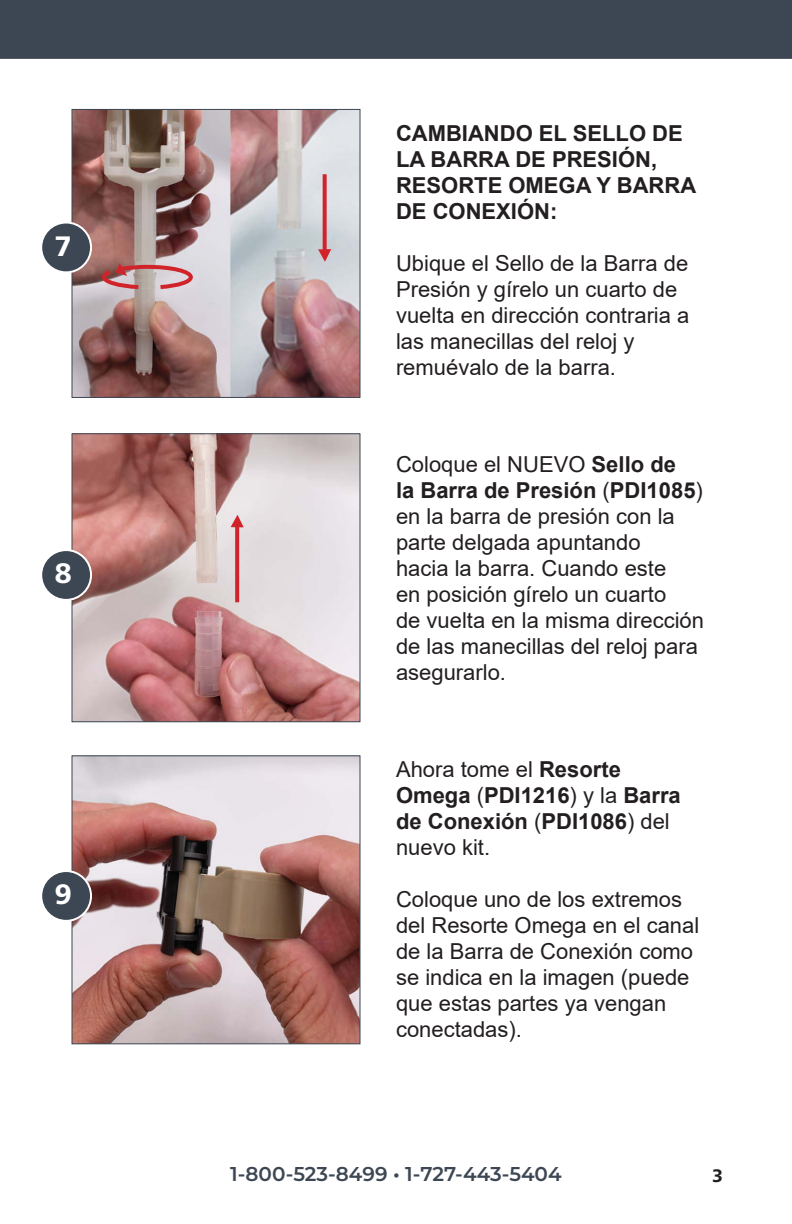
<style>
.page{position:relative;width:792px;height:1224px;background:#fff}
.page>*{position:absolute;margin:0;border:0;box-sizing:border-box;transform-origin:0 0}
.t1{font:800 28px "Frutiger Neue LT Pro";color:#fff}
.t2{font:22px/26px "Arial";color:#231f20}
.t3{font:700 22px/26px "Arial";color:#231f20}
.t4{font:600 20px "Montserrat";color:#3d4753}
.t5{font:800 18px "Frutiger Neue LT Pro";color:#231f20}
.s1{font-weight:700}
.s2{font-weight:400}
</style>
<div class="page">
<div style="left:0;top:0;width:792px;height:59px;background:#3d4753"></div>
<img style="left:74px;top:757px;width:284px;height:285px">
<div style="left:72px;top:755px;width:288px;height:289px;border:1px solid #3d4753"></div>
<img style="left:74px;top:435px;width:284px;height:285px">
<div style="left:72px;top:433px;width:288px;height:289px;border:1px solid #3d4753"></div>
<div style="left:41px;top:871px;width:50px;height:50px;background:#3d4753;border-radius:50%"></div>
<div style="left:40px;top:870px;width:52px;height:52px;border:2px solid #fff;border-radius:50%"></div>
<div style="left:41px;top:550px;width:50px;height:50px;background:#3d4753;border-radius:50%"></div>
<div style="left:40px;top:549px;width:52px;height:52px;border:2px solid #fff;border-radius:50%"></div>
<img style="left:74px;top:111px;width:284px;height:285px">
<div style="left:72px;top:109px;width:288px;height:289px;border:1px solid #3d4753"></div>
<div style="left:41px;top:223px;width:50px;height:49px;background:#3d4753;border-radius:50%"></div>
<div style="left:40px;top:222px;width:52px;height:51px;border:2px solid #fff;border-radius:50%"></div>
<svg style="left:100px;top:263px;width:95px;height:28px;background:#c69295"></svg>
<svg style="left:323px;top:174px;width:4px;height:75px"></svg>
<svg style="left:318px;top:249px;width:13px;height:13px"></svg>
<svg style="left:235px;top:527px;width:4px;height:75px"></svg>
<svg style="left:231px;top:515px;width:13px;height:12px"></svg>
<p class="t1" style="left:55px;top:229px;width:18px">7</p>
<p class="t1" style="left:55px;top:557px;width:18px">8</p>
<p class="t1" style="left:55px;top:878px;width:18px">9</p>
<p class="t3" style="left:396px;top:121px;width:302px">CAMBIANDO EL SELLO DE<br>LA BARRA DE PRESIÓN,<br>RESORTE OMEGA Y BARRA<br>DE CONEXIÓN:</p>
<p class="t2" style="left:396px;top:251px;width:295px">Ubique el Sello de la Barra de<br>Presión y gírelo un cuarto de vuelta en dirección contraria a las manecillas del reloj y</p>
<p class="t2" style="left:396px;top:355px;width:222px">remuévalo de la barra.</p>
<p class="t2" style="left:396px;top:451px;width:282px">Coloque el NUEVO <span class="s1">Sello de</span></p>
<p class="t2" style="left:396px;top:477px;width:308px"><span class="s1">la Barra de Presión</span> (<span class="s1">PDI1085</span>) en la barra de presión con la</p>
<p class="t2" style="left:396px;top:529px;width:246px">parte delgada apuntando</p>
<p class="t2" style="left:396px;top:555px;width:272px">hacia la barra. Cuando este</p>
<p class="t2" style="left:396px;top:581px;width:272px">en posición gírelo un cuarto</p>
<p class="t2" style="left:396px;top:607px;width:310px">de vuelta en la misma dirección de las manecillas del reloj para asegurarlo.</p>
<p class="t3" style="left:396px;top:756px;width:286px"><span class="s2">Ahora tome el</span> Resorte<br>Omega <span class="s2">(</span>PDI1216<span class="s2">) y la</span> Barra de Conexión <span class="s2">(</span>PDI1086<span class="s2">) del nuevo kit.</span></p>
<p class="t2" style="left:396px;top:886px;width:288px">Coloque uno de los extremos</p>
<p class="t2" style="left:396px;top:912px;width:305px">del Resorte Omega en el canal de la Barra de Conexión como se indica en la imagen (puede que estas partes ya vengan conectadas).</p>
<p class="t4" style="left:230px;top:1160px;width:333px">1-800-523-8499 • 1-727-443-5404</p>
<p class="t5" style="left:712px;top:1165px;width:12px">3</p>
</div>
